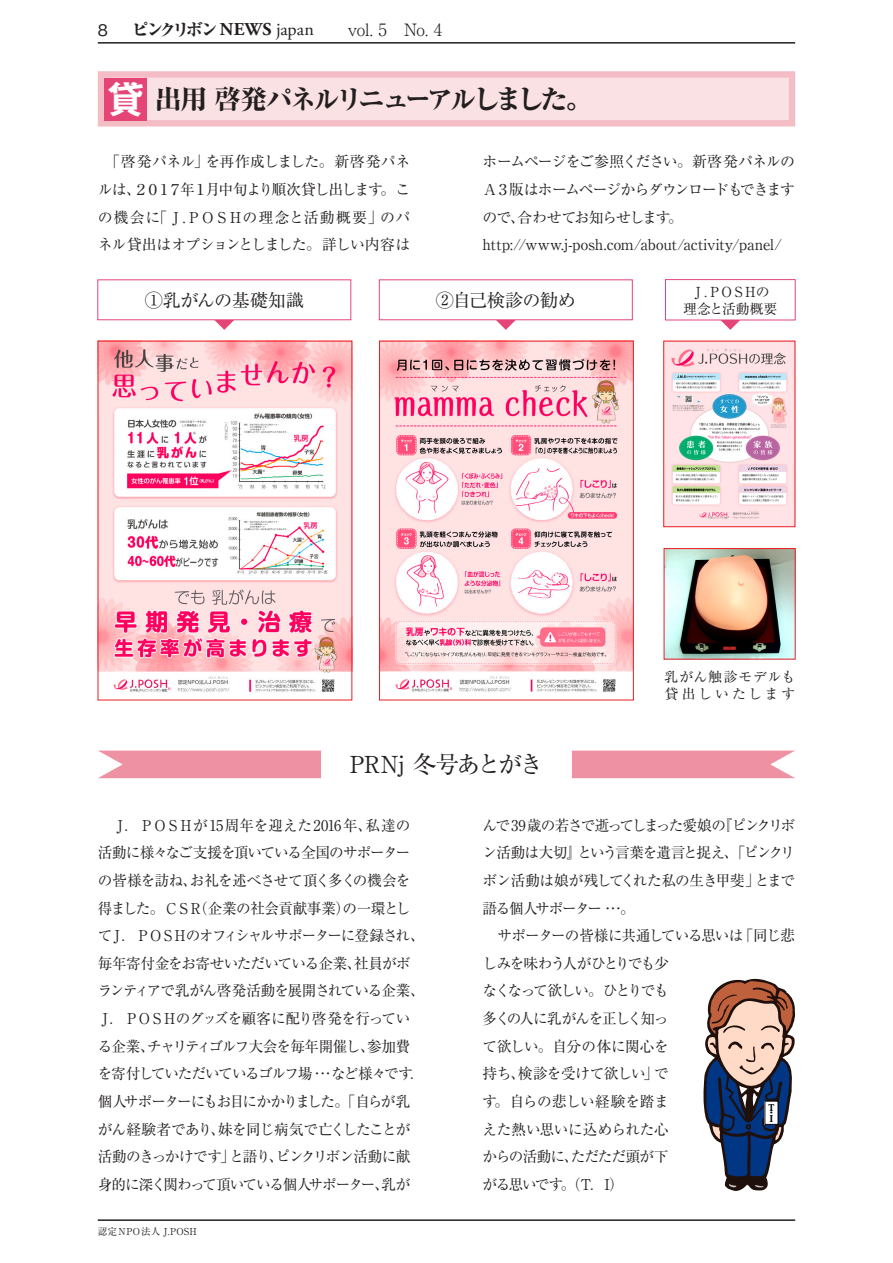
<style>
.page{position:relative;width:893px;height:1263px;background:#fff}
.page>*{position:absolute;margin:0;border:0;box-sizing:border-box;transform-origin:0 0}
.t1{font:800 26.55px "Ryumin Pro";letter-spacing:-.13em;color:#231f20}
.t2{font:23.4px "Ryumin Pro";letter-spacing:-.055em;color:#231f20}
.t3{font:18px "Ryumin Pro";letter-spacing:-.02em;color:#231f20}
.t4{font:18px "Ryumin Pro";letter-spacing:-.04em;color:#231f20}
.t5{font:300 16.95px "Ryumin Pro";color:#231f20}
.t6{font:500 15.9px "Gothic BBB Pro";color:#231f20}
.t7{font:14.85px/27.6px "Ryumin Pro";letter-spacing:-.055em;color:#231f20}
.t8{font:13.8px/17px "Ryumin Pro";letter-spacing:.1em;color:#231f20}
.t9{font:13.8px/17px "Ryumin Pro";letter-spacing:-.09em;color:#231f20;text-align:center}
.t10{font:9.6px "Ryumin Pro";letter-spacing:.025em;color:#231f20}
.t11{font:800 9.3px "Koz Min Pro";color:#000}
.s1{font-weight:800}
.s2{font-family:"Adobe Garamond Pro";font-weight:700;font-size:18px}
.s3{font-family:"Adobe Garamond Pro";font-weight:400;font-size:18px}
.s4{font-family:"Gothic BBB Pro";font-weight:500}
.s5{font-family:"Midashi Go Pro MB31";font-weight:400;font-size:39.3px;color:#fff}
</style>
<div class="page">
<hr style="left:98px;top:42px;width:697px;height:2px;background:#231f20">
<hr style="left:98px;top:1219px;width:697px;height:2px;background:#231f20">
<div style="left:98px;top:71px;width:697px;height:55px;background:#fae1e3;border:6px solid #f4bcc4"></div>
<div style="left:104px;top:78px;width:43px;height:42px;background:#e54576"></div>
<svg style="left:703px;top:978px;width:92px;height:213px"></svg>
<div style="left:765px;top:1101px;width:13px;height:23px;background:#fff"></div>
<svg style="left:213px;top:320px;width:23px;height:10px"></svg>
<svg style="left:494px;top:320px;width:23px;height:10px"></svg>
<svg style="left:719px;top:320px;width:23px;height:10px"></svg>
<img style="left:100px;top:343px;width:250px;height:349px">
<img style="left:381px;top:343px;width:251px;height:349px">
<div style="left:379px;top:341px;width:255px;height:359px;border:1px solid #ee1d23"></div>
<img style="left:665px;top:343px;width:128px;height:182px">
<div style="left:663px;top:341px;width:132px;height:186px;border:1px solid #ee1d23"></div>
<div style="left:98px;top:280px;width:253px;height:40px;border:1px solid #e54576"></div>
<div style="left:379px;top:280px;width:253px;height:40px;border:1px solid #e54576"></div>
<div style="left:665px;top:279px;width:130px;height:41px;border:1px solid #e54576"></div>
<img style="left:666px;top:550px;width:127px;height:107px">
<svg style="left:98px;top:750px;width:223px;height:28px;background:#ef99a8"></svg>
<svg style="left:572px;top:750px;width:223px;height:28px;background:#ef99a8"></svg>
<p class="t6" style="left:98px;top:18px;width:12px">8</p>
<p class="t5" style="left:132px;top:16px;width:312px"><span class="s1">ピンクリボン</span><span class="s2">NEWS</span> <span class="s3">japan</span><span class="s4">　　</span>vol. 5　No. 4</p>
<h1 class="t1" style="left:106px;top:78px;width:488px"><span class="s5">貸</span>出用 啓発パネルリニューアルしました。</h1>
<p class="t7" style="left:98px;top:147px;width:314px;text-align:center">「啓発パネル」を再作成しました。新啓発パネルは、２０１７年１月中旬より順次貸し出します。この機会に「Ｊ.ＰＯＳＨの理念と活動概要」のパネル貸出はオプションとしました。詳しい内容は</p>
<p class="t7" style="left:483px;top:147px;width:314px">ホームページをご参照ください。新啓発パネルの<br>Ａ３版はホームページからダウンロードもできますので、合わせてお知らせします。http://www.j-posh.com/about/activity/panel/</p>
<p class="t3" style="left:145px;top:286px;width:161px">①乳がんの基礎知識</p>
<p class="t4" style="left:436px;top:286px;width:141px">②自己検診の勧め</p>
<p class="t9" style="left:683px;top:282px;width:96px">Ｊ. ＰＯＳＨの理念と活動概要</p>
<h2 class="t2" style="left:350px;top:746px;width:195px">PRNj 冬号あとがき</h2>
<p class="t8" style="left:664px;top:668px;width:132px">乳がん触診モデルも貸出しいたします</p>
<p class="t7" style="left:98px;top:810px;width:328px;text-indent:15px">Ｊ．ＰＯＳＨが15周年を迎えた2016年、私達の活動に様々なご支援を頂いている全国のサポーターの皆様を訪ね、お礼を述べさせて頂く多くの機会を得ました。ＣＳＲ（企業の社会貢献事業）の一環としてＪ．ＰＯＳＨのオフィシャルサポーターに登録され、毎年寄付金をお寄せいただいている企業、社員がボランティアで乳がん啓発活動を展開されている企業、<br>Ｊ．ＰＯＳＨのグッズを顧客に配り啓発を行っている企業、チャリティゴルフ大会を毎年開催し、参加費を寄付していただいているゴルフ場･･･など様々です．個人サポーターにもお目にかかりました。「自らが乳がん経験者であり、妹を同じ病気で亡くしたことが活動のきっかけです｣と語り、ピンクリボン活動に献身的に深く関わって頂いている個人サポーター、乳が</p>
<p class="t7" style="left:483px;top:810px;width:314px;text-align:justify">んで 39 歳の若さで逝ってしまった愛娘の『ピンクリボン活動は大切』という言葉を遺言と捉え、｢ピンクリボン活動は娘が残してくれた私の生き甲斐｣とまで語る個人サポーター･･･。</p>
<p class="t7" style="left:483px;top:921px;width:314px;text-indent:15px">サポーターの皆様に共通している思いは｢同じ悲しみを味わう人がひとりでも少<br>なくなって欲しい。ひとりでも<br>多くの人に乳がんを正しく知っ<br>て欲しい。自分の体に関心を<br>持ち、検診を受けて欲しい｣で<br>す。自らの悲しい経験を踏ま<br>えた熱い思いに込められた心<br>からの活動に、ただただ頭が下<br>がる思いです。（T．I）</p>
<p class="t11" style="left:767px;top:1100px;width:9px">Ｔ</p>
<p class="t11" style="left:767px;top:1106px;width:7px">・</p>
<p class="t11" style="left:767px;top:1111px;width:8px">Ｉ</p>
<p class="t10" style="left:98px;top:1224px;width:101px">認定 NPO法人 J.POSH</p>
</div>
